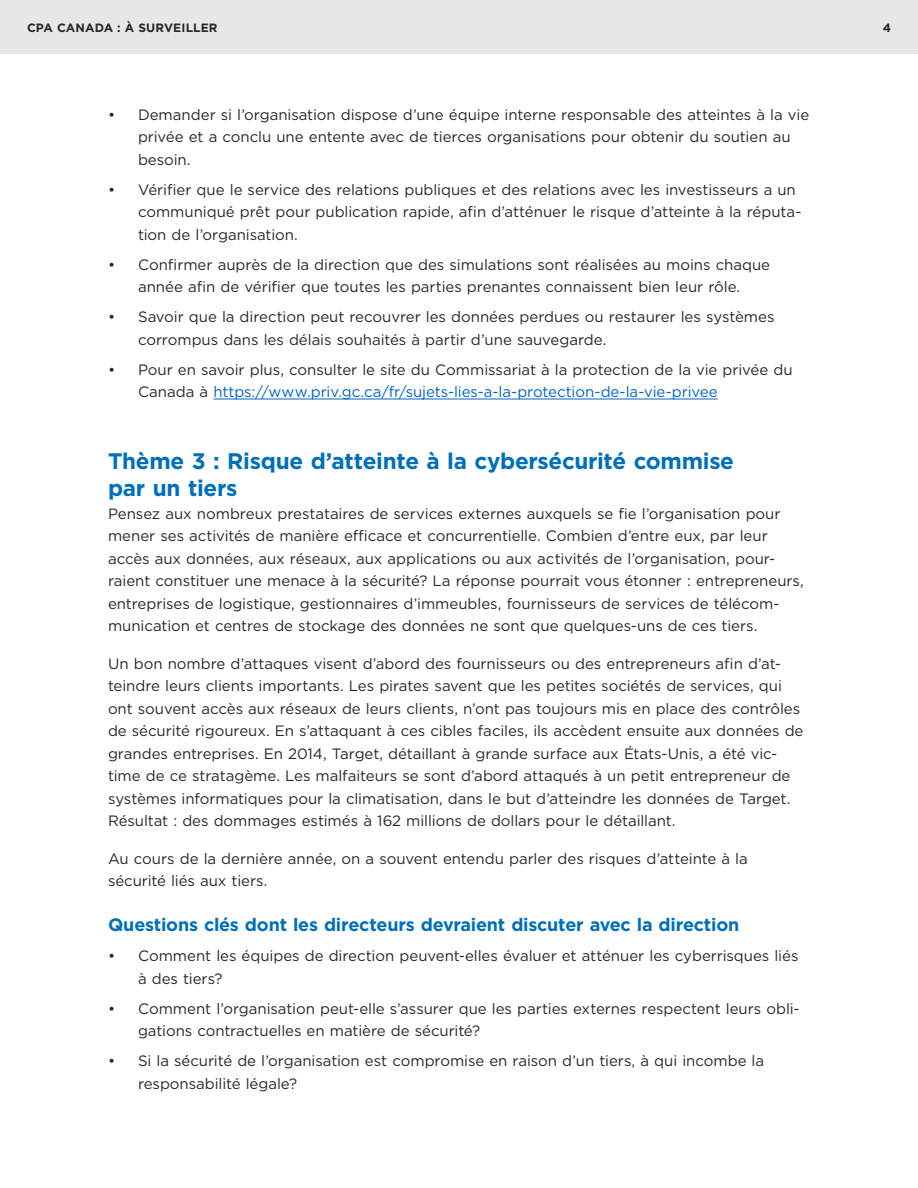
<style>
.page{position:relative;width:918px;height:1188px;background:#fff}
.page>*{position:absolute;margin:0;border:0;box-sizing:border-box;transform-origin:0 0}
.t1{font:700 22.5px/27px "Gotham";letter-spacing:-.015em;color:#006fba}
.t2{font:700 18px "Gotham";letter-spacing:-.015em;color:#006fba}
.t3{font:15px/22.5px "Gotham";letter-spacing:-.005em;color:#292829}
.t4{font:700 12px "Gotham";letter-spacing:.005em;color:#292829}
.s1{color:#0563c1}
</style>
<div class="page">
<div style="left:0;top:0;width:918px;height:54px;background:#e6e7e8"></div>
<hr style="left:213px;top:399px;width:505px;height:1px;background:#0563c1">
<p class="t4" style="left:27px;top:20px;width:192px">CPA CANADA : À SURVEILLER</p>
<p class="t4" style="left:883px;top:20px;width:10px">4</p>
<p class="t3" style="left:138px;top:103px;width:673px;text-indent:-30px">• Demander si l’organisation dispose d’une équipe interne responsable des atteintes à la vie privée et a conclu une entente avec de tierces organisations pour obtenir du soutien au besoin.</p>
<p class="t3" style="left:138px;top:178px;width:665px;text-indent:-30px">• Vérifier que le service des relations publiques et des relations avec les investisseurs a un communiqué prêt pour publication rapide, afin d’atténuer le risque d’atteinte à la réputa&shy;tion de l’organisation.</p>
<p class="t3" style="left:108px;top:253px;width:664px;text-align:center">• Confirmer auprès de la direction que des simulations sont réalisées au moins chaque année afin de vérifier que toutes les parties prenantes connaissent bien leur rôle.</p>
<p class="t3" style="left:138px;top:306px;width:638px;text-indent:-30px">• Savoir que la direction peut recouvrer les données perdues ou restaurer les systèmes corrompus dans les délais souhaités à partir d’une sauvegarde.</p>
<p class="t3" style="left:138px;top:358px;width:656px;text-indent:-30px">• Pour en savoir plus, consulter le site du Commissariat à la protection de la vie privée du<br>Canada à <span class="s1">https://www.priv.gc.ca/fr/sujets-lies-a-la-protection-de-la-vie-privee</span></p>
<h2 class="t1" style="left:108px;top:448px;width:628px">Thème 3 : Risque d’atteinte à la cybersécurité commise par un tiers</h2>
<p class="t3" style="left:108px;top:502px;width:697px">Pensez aux nombreux prestataires de services externes auxquels se fie l’organisation pour mener ses activités de manière efficace et concurrentielle. Combien d’entre eux, par leur accès aux données, aux réseaux, aux applications ou aux activités de l’organisation, pour&shy;raient constituer une menace à la sécurité? La réponse pourrait vous étonner : entrepreneurs, entreprises de logistique, gestionnaires d’immeubles, fournisseurs de services de télécom&shy;munication et centres de stockage des données ne sont que quelques-uns de ces tiers.</p>
<p class="t3" style="left:108px;top:652px;width:697px">Un bon nombre d’attaques visent d’abord des fournisseurs ou des entrepreneurs afin d’at&shy;teindre leurs clients importants. Les pirates savent que les petites sociétés de services, qui ont souvent accès aux réseaux de leurs clients, n’ont pas toujours mis en place des contrôles de sécurité rigoureux. En s’attaquant à ces cibles faciles, ils accèdent ensuite aux données de grandes entreprises. En 2014, Target, détaillant à grande surface aux États-Unis, a été vic&shy;time de ce stratagème. Les malfaiteurs se sont d’abord attaqués à un petit entrepreneur de systèmes informatiques pour la climatisation, dans le but d’atteindre les données de Target.<br>Résultat : des dommages estimés à 162 millions de dollars pour le détaillant.</p>
<p class="t3" style="left:108px;top:847px;width:641px">Au cours de la dernière année, on a souvent entendu parler des risques d’atteinte à la sécurité liés aux tiers.</p>
<h3 class="t2" style="left:108px;top:913px;width:633px">Questions clés dont les directeurs devraient discuter avec la direction</h3>
<p class="t3" style="left:138px;top:945px;width:662px;text-indent:-30px">• Comment les équipes de direction peuvent-elles évaluer et atténuer les cyberrisques liés à des tiers?</p>
<p class="t3" style="left:138px;top:997px;width:663px;text-indent:-30px">• Comment l’organisation peut-elle s’assurer que les parties externes respectent leurs obli&shy;gations contractuelles en matière de sécurité?</p>
<p class="t3" style="left:138px;top:1050px;width:628px;text-indent:-30px">• Si la sécurité de l’organisation est compromise en raison d’un tiers, à qui incombe la responsabilité légale?</p>
</div>
